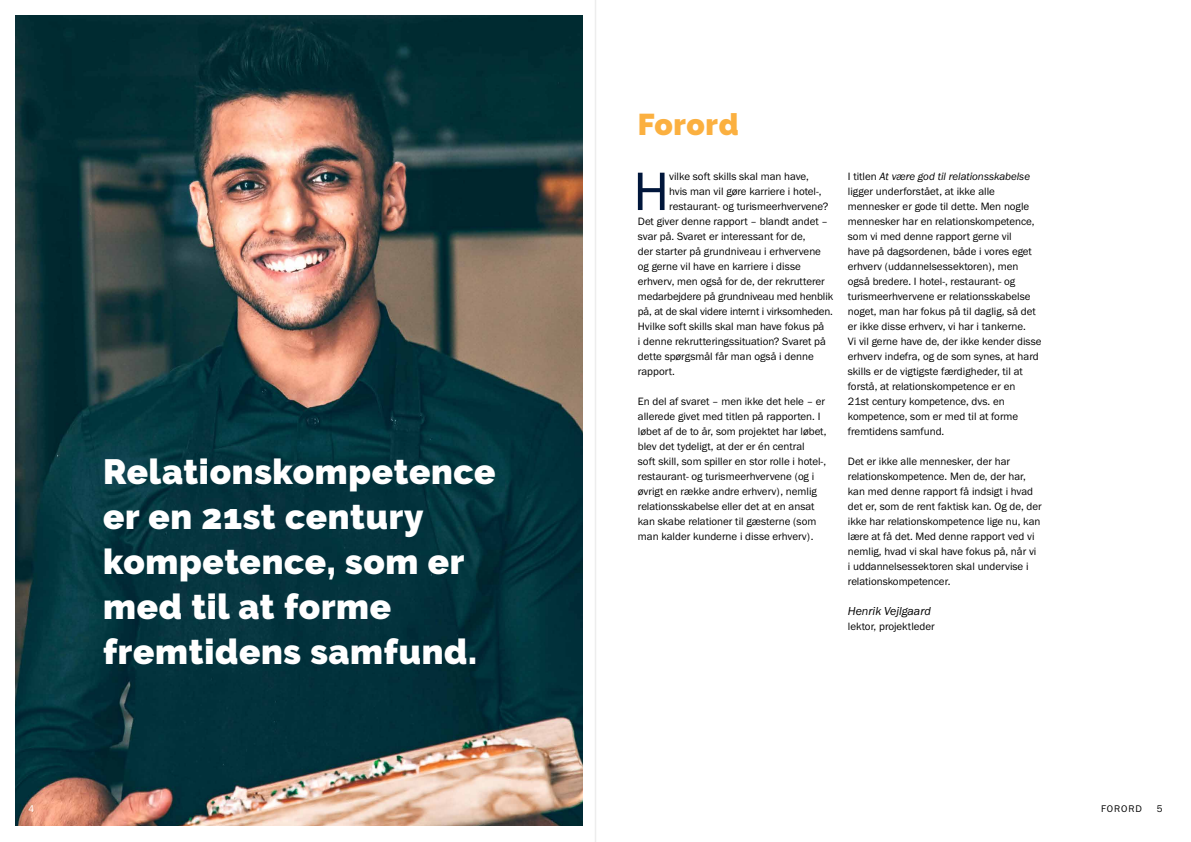
<style>
.page{position:relative;width:1191px;height:842px;background:#fff}
.page>*{position:absolute;margin:0;border:0;box-sizing:border-box;transform-origin:0 0}
.t1{font:56px "Franklin Gothic URW Boo";color:#00163b}
.t2{font:900 35px/45px "Raleway";letter-spacing:.02em;color:#fff}
.t3{font:900 30px "Raleway";letter-spacing:.02em;color:#fbb040}
.t4{font:12px "Franklin Gothic URW Boo Ita";color:#000}
.t5{font:11px/15px "Franklin Gothic URW Boo";color:#000}
.t6{font:11px "Franklin Gothic URW Boo Ita";color:#000}
.t7{font:10px "Franklin Gothic URW Boo";letter-spacing:.09em;color:#000}
.t8{font:10px "Franklin Gothic URW Boo";color:#fff}
.s1{font-family:"Franklin Gothic URW Boo"}
</style>
<div class="page">
<hr style="left:595px;top:0;width:1px;height:842px;background:#ededed">
<img style="left:16px;top:15px;width:566px;height:811px">
<p class="t8" style="left:28px;top:803px;width:7px">4</p>
<h2 class="t2" style="left:103px;top:449px;width:394px">Relationskompetence er en 21st century kompetence, som er med til at forme fremtidens samfund.</h2>
<h3 class="t3" style="left:638px;top:107px;width:102px">Forord</h3>
<h1 class="t1" style="left:633px;top:157px;width:37px">H</h1>
<p class="t5" style="left:669px;top:169px;width:141px">vilke soft skills skal man have,</p>
<p class="t5" style="left:669px;top:184px;width:154px">hvis man vil gøre karriere i hotel-,</p>
<p class="t5" style="left:669px;top:199px;width:161px">restaurant- og turismeerhvervene?</p>
<p class="t5" style="left:638px;top:214px;width:192px">Det giver denne rapport – blandt andet –</p>
<p class="t5" style="left:638px;top:229px;width:169px">svar på. Svaret er interessant for de,</p>
<p class="t5" style="left:638px;top:244px;width:185px">der starter på grundniveau i erhvervene</p>
<p class="t5" style="left:638px;top:259px;width:164px">og gerne vil have en karriere i disse</p>
<p class="t5" style="left:638px;top:274px;width:188px">erhverv, men også for de, der rekrutterer</p>
<p class="t5" style="left:638px;top:289px;width:197px">medarbejdere på grundniveau med henblik</p>
<p class="t5" style="left:638px;top:304px;width:196px">på, at de skal videre internt i virksomheden.</p>
<p class="t5" style="left:638px;top:319px;width:188px">Hvilke soft skills skal man have fokus på</p>
<p class="t5" style="left:638px;top:334px;width:190px">i denne rekrutteringssituation? Svaret på</p>
<p class="t5" style="left:638px;top:349px;width:177px">dette spørgsmål får man også i denne</p>
<p class="t5" style="left:638px;top:364px;width:39px">rapport.</p>
<p class="t5" style="left:638px;top:394px;width:190px">En del af svaret – men ikke det hele – er allerede givet med titlen på rapporten. I løbet af de to år, som projektet har løbet, blev det tydeligt, at der er én central<br>soft skill, som spiller en stor rolle i hotel-, restaurant- og turismeerhvervene (og i øvrigt en række andre erhverv), nemlig relationsskabelse eller det at en ansat kan skabe relationer til gæsterne (som man kalder kunderne i disse erhverv).</p>
<p class="t6" style="left:848px;top:170px;width:184px"><span class="s1">I titlen</span> At være god til relationsskabelse</p>
<p class="t5" style="left:848px;top:184px;width:195px">ligger underforstået, at ikke alle mennesker er gode til dette. Men nogle mennesker har en relationskompetence, som vi med denne rapport gerne vil<br>have på dagsordenen, både i vores eget erhverv (uddannelsessektoren), men også bredere. I hotel-, restaurant- og turismeerhvervene er relationsskabelse noget, man har fokus på til daglig, så det er ikke disse erhverv, vi har i tankerne.<br>Vi vil gerne have de, der ikke kender disse erhverv indefra, og de som synes, at hard skills er de vigtigste færdigheder, til at forstå, at relationskompetence er en<br>21st century kompetence, dvs. en kompetence, som er med til at forme fremtidens samfund.</p>
<p class="t5" style="left:848px;top:454px;width:195px">Det er ikke alle mennesker, der har relationskompetence. Men de, der har, kan med denne rapport få indsigt i hvad det er, som de rent faktisk kan. Og de, der ikke har relationskompetence lige nu, kan lære at få det. Med denne rapport ved vi nemlig, hvad vi skal have fokus på, når vi<br>i uddannelsessektoren skal undervise i relationskompetencer.</p>
<p class="t4" style="left:848px;top:603px;width:84px">Henrik Vejlgaard</p>
<p class="t5" style="left:848px;top:619px;width:88px">lektor, projektleder</p>
<p class="t7" style="left:1101px;top:803px;width:43px">FORORD</p>
<p class="t7" style="left:1156px;top:803px;width:7px">5</p>
</div>
